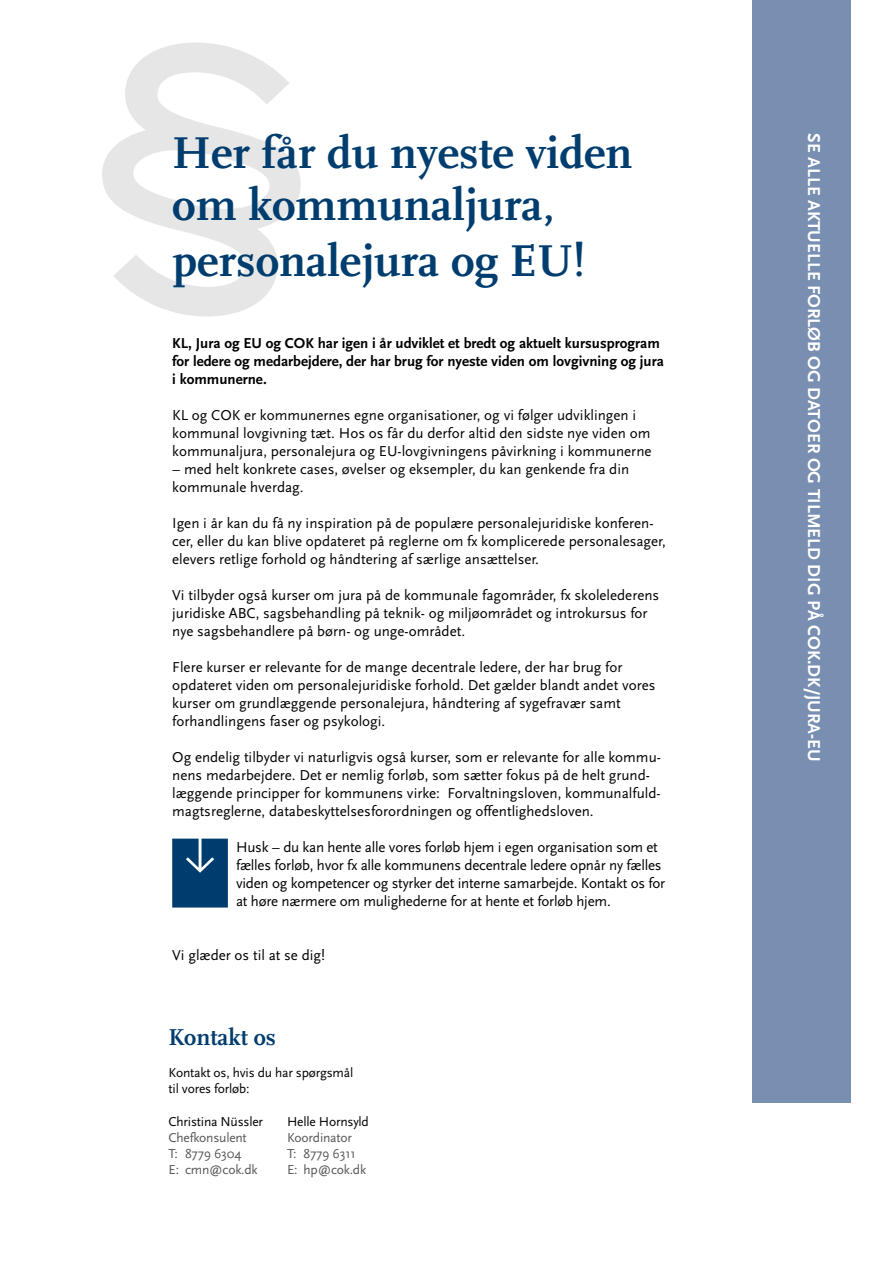
<style>
.page{position:relative;width:893px;height:1263px;background:#fff}
.page>*{position:absolute;margin:0;border:0;box-sizing:border-box;transform-origin:0 0}
.t1{font:700 46.5px/54.2px "FF Scala";color:#003d6f}
.t2{font:700 24px "FF Scala";color:#003d6f}
.t3{font:700 18px "Scala Sans";color:#fff}
.t4{font:15px/18px "Scala Sans";color:#000}
.t5{font:700 15px/18px "Scala Sans";color:#000}
.t6{font:13.5px/16.2px "Scala Sans";letter-spacing:-.015em;color:#000}
.t7{font:13.5px "Scala Sans";letter-spacing:-.015em;color:#565655}
</style>
<div class="page">
<svg style="left:102px;top:42px;width:199px;height:275px"></svg>
<hr style="left:850px;top:0;width:1px;height:1103px;background:#003d6f">
<div style="left:752px;top:0;width:98px;height:1103px;background:#788fb2"></div>
<svg style="left:172px;top:839px;width:56px;height:68px;background:#0d4776"></svg>
<h1 class="t1" style="left:172px;top:126px;width:462px">Her får du nyeste viden om kommunaljura, personalejura og EU!</h1>
<p class="t5" style="left:172px;top:335px;width:493px">KL, Jura og EU og COK har igen i år udviklet et bredt og aktuelt kursusprogram for ledere og medarbejdere, der har brug for nyeste viden om lovgivning og jura i kommunerne.</p>
<p class="t4" style="left:172px;top:407px;width:481px">KL og COK er kommunernes egne organisationer, og vi følger udviklingen i kommunal lovgivning tæt. Hos os får du derfor altid den sidste nye viden om kommunaljura, personalejura og EU-lovgivningens påvirkning i kommunerne</p>
<p class="t4" style="left:172px;top:461px;width:459px">– med helt konkrete cases, øvelser og eksempler, du kan genkende fra din kommunale hverdag.</p>
<p class="t4" style="left:172px;top:515px;width:495px">Igen i år kan du få ny inspiration på de populære personalejuridiske konferen&shy;cer, eller du kan blive opdateret på reglerne om fx komplicerede personalesager, elevers retlige forhold og håndtering af særlige ansættelser.</p>
<p class="t4" style="left:172px;top:587px;width:489px">Vi tilbyder også kurser om jura på de kommunale fagområder, fx skolelederens juridiske ABC, sagsbehandling på teknik- og miljøområdet og introkursus for nye sagsbehandlere på børn- og unge-området.</p>
<p class="t4" style="left:172px;top:659px;width:485px">Flere kurser er relevante for de mange decentrale ledere, der har brug for opdateret viden om personalejuridiske forhold. Det gælder blandt andet vores kurser om grundlæggende personalejura, håndtering af sygefravær samt forhandlingens faser og psykologi.</p>
<p class="t4" style="left:172px;top:749px;width:490px">Og endelig tilbyder vi naturligvis også kurser, som er relevante for alle kommu&shy;nens medarbejdere. Det er nemlig forløb, som sætter fokus på de helt grund&shy;læggende principper for kommunens virke: Forvaltningsloven, kommunalfuld&shy;magtsreglerne, databeskyttelsesforordningen og offentlighedsloven.</p>
<p class="t4" style="left:236px;top:839px;width:431px">Husk – du kan hente alle vores forløb hjem i egen organisation som et fælles forløb, hvor fx alle kommunens decentrale ledere opnår ny fælles viden og kompetencer og styrker det interne samarbejde. Kontakt os for at høre nærmere om mulighederne for at hente et forløb hjem.</p>
<p class="t4" style="left:172px;top:947px;width:154px">Vi glæder os til at se dig!</p>
<h2 class="t2" style="left:169px;top:1023px;width:109px">Kontakt os</h2>
<p class="t6" style="left:169px;top:1065px;width:186px">Kontakt os, hvis du har spørgsmål til vores forløb:</p>
<p class="t6" style="left:169px;top:1113px;width:96px">Christina Nüssler</p>
<p class="t6" style="left:287px;top:1113px;width:83px">Helle Hornsyld</p>
<p class="t7" style="left:169px;top:1130px;width:80px">Chefkonsulent</p>
<p class="t7" style="left:287px;top:1130px;width:66px">Koordinator</p>
<p class="t7" style="left:169px;top:1146px;width:74px">T: 8779 6304</p>
<p class="t7" style="left:287px;top:1146px;width:70px">T: 8779 6311</p>
<p class="t7" style="left:169px;top:1162px;width:91px">E: cmn@cok.dk</p>
<p class="t7" style="left:287px;top:1162px;width:81px">E: hp@cok.dk</p>
<p class="t3" style="left:824px;top:133px;width:630px;rotate:90deg">SE ALLE AKTUELLE FORLØB OG DATOER OG TILMELD DIG PÅ COK.DK/JURA-EU</p>
</div>
